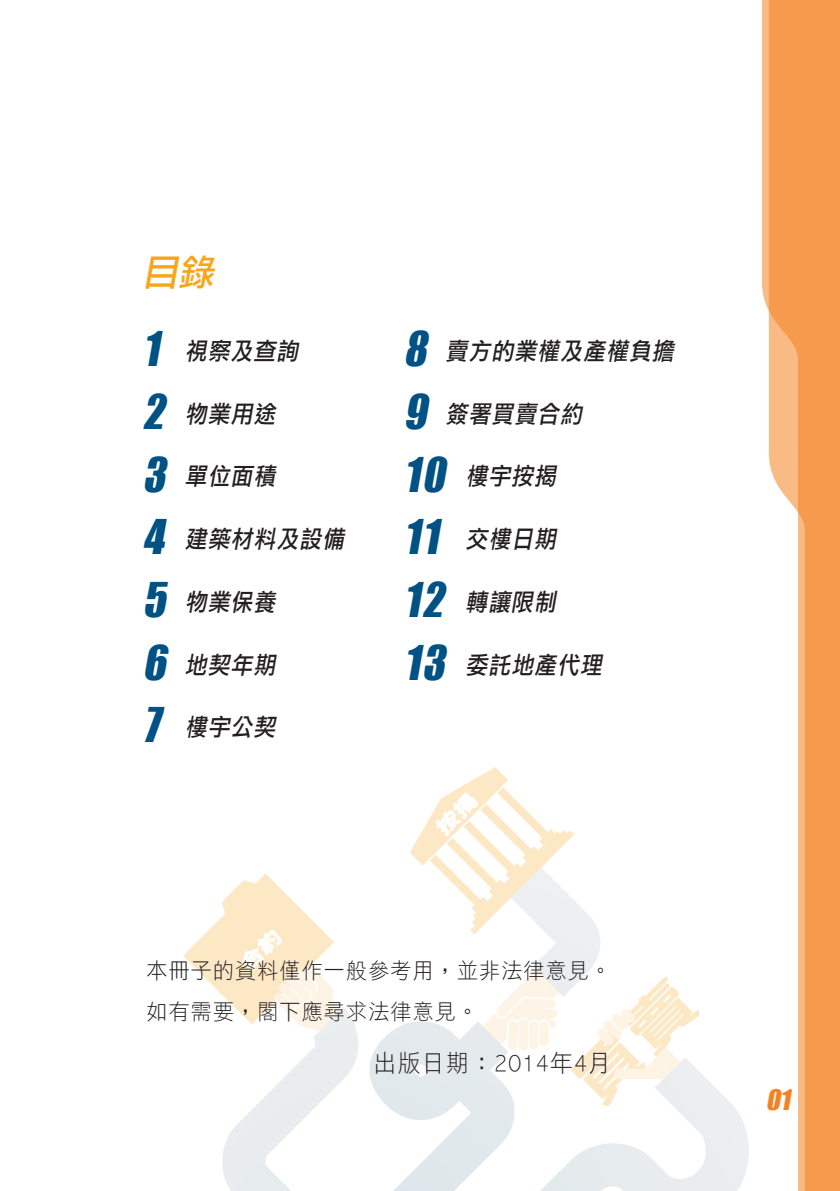
<style>
.page{position:relative;width:840px;height:1191px;background:#fff}
.page>*{position:absolute;margin:0;border:0;box-sizing:border-box;transform-origin:0 0}
.t1{font:italic 36px "DF Li Hei Md HK BF";color:#f9a51b}
.Heading_Chi{font:italic 26px "Impact";color:#f58220}
.t2{font:italic 24px "DF Li Hei Md HK BF";color:#231f20;scale:.9 1}
.t3{font:24px "DF Li Hei Lt HK BF";letter-spacing:.06em;color:#231f20;scale:.95 1}
.t4{font:22px/41px "DF Li Hei Lt HK BF";letter-spacing:.06em;color:#231f20;scale:.95 1}
.s1{font-family:"Impact";font-size:44px;color:#005285}
</style>
<div class="page">
<div style="left:762px;top:0;width:6px;height:309px;background:#f9ba84"></div>
<svg style="left:768px;top:0;width:71px;height:1191px;fill:#f69b4d"></svg>
<svg style="left:702px;top:1075px;width:47px;height:116px"></svg>
<svg style="left:183px;top:767px;width:519px;height:424px"></svg>
<p class="t1" style="left:142px;top:254px;width:80px">目錄</p>
<p class="t2" style="left:142px;top:339px;width:180px"><span class="s1">1</span> 視察及查詢</p>
<p class="t2" style="left:142px;top:401px;width:154px"><span class="s1">2</span> 物業用途</p>
<p class="t2" style="left:142px;top:464px;width:154px"><span class="s1">3</span> 單位面積</p>
<p class="t2" style="left:142px;top:527px;width:230px"><span class="s1">4</span> 建築材料及設備</p>
<p class="t2" style="left:142px;top:589px;width:154px"><span class="s1">5</span> 物業保養</p>
<p class="t2" style="left:142px;top:652px;width:154px"><span class="s1">6</span> 地契年期</p>
<p class="t2" style="left:142px;top:715px;width:154px"><span class="s1">7</span> 樓宇公契</p>
<p class="t2" style="left:403px;top:339px;width:307px"><span class="s1">8</span> 賣方的業權及產權負擔</p>
<p class="t2" style="left:403px;top:401px;width:205px"><span class="s1">9</span> 簽署買賣合約</p>
<p class="t2" style="left:403px;top:464px;width:176px"><span class="s1">10</span> 樓宇按揭</p>
<p class="t2" style="left:403px;top:527px;width:176px"><span class="s1">11</span> 交樓日期</p>
<p class="t2" style="left:403px;top:589px;width:176px"><span class="s1">12</span> 轉讓限制</p>
<p class="t2" style="left:403px;top:652px;width:227px"><span class="s1">13</span> 委託地產代理</p>
<p class="t4" style="left:146px;top:951px;width:490px">本冊子的資料僅作一般參考用，並非法律意見。如有需要，閣下應尋求法律意見。</p>
<p class="t3" style="left:373px;top:1051px;width:251px">出版日期：2014年4月</p>
<p class="Heading_Chi" style="left:765px;top:1079px;width:32px">01</p>
</div>
